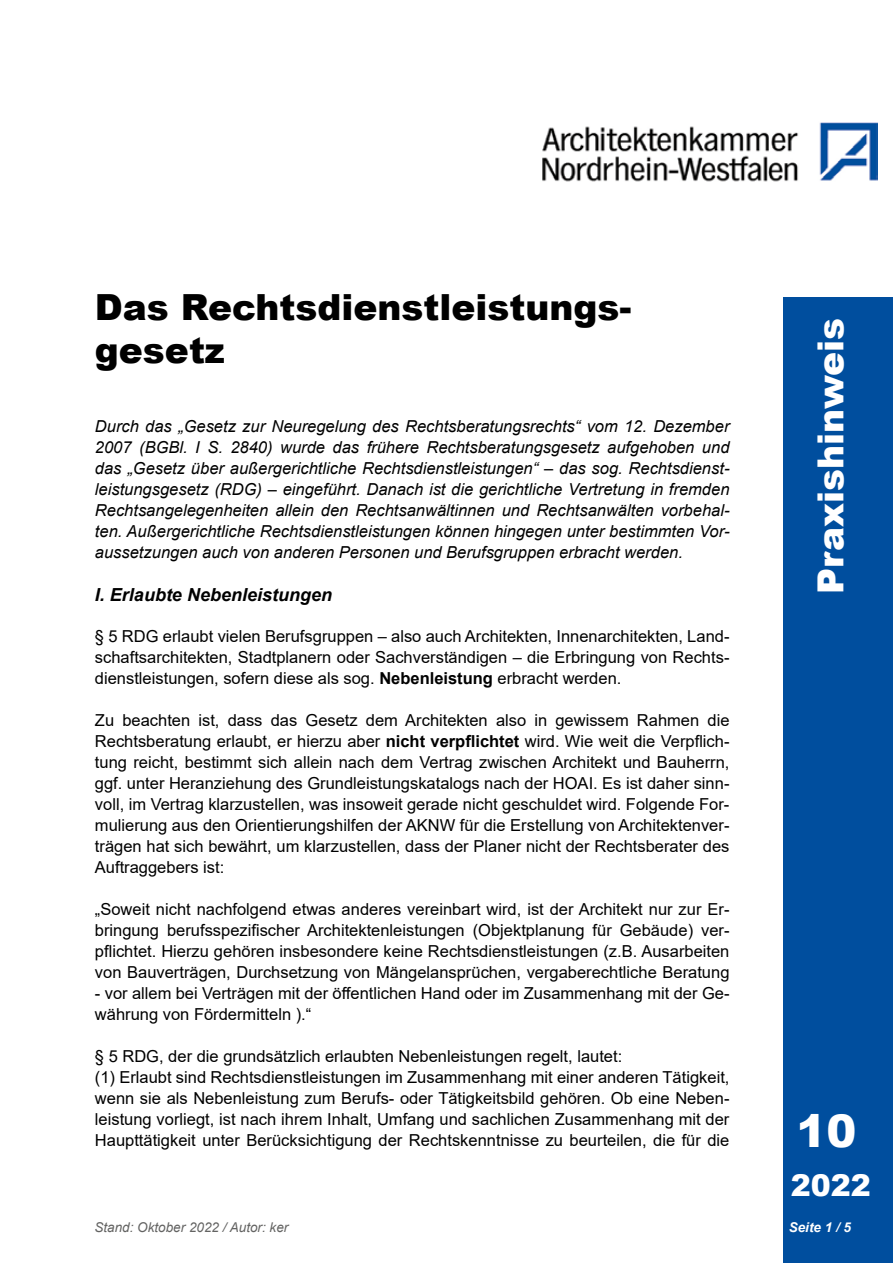
<style>
.page{position:relative;width:893px;height:1263px;background:#fff}
.page>*{position:absolute;margin:0;border:0;box-sizing:border-box;transform-origin:0 0}
.t1{font:900 45px "Arial";color:#fff}
.t2{font:900 36px/43.2px "Arial";color:#000}
.t3{font:900 36px "Arial";color:#fff}
.t4{font:900 30px "Arial";color:#fff}
.t5{font:italic 700 18px "Arial";color:#000}
.t6{font:16.5px/21px "Arial";color:#000;text-align:justify}
.t7{font:italic 16.5px/21px "Arial";color:#000;text-align:justify}
.t8{font:italic 13.5px "Arial";color:#636362}
.t9{font:italic 700 13.5px "Arial";color:#fff}
.s1{font-weight:700}
</style>
<div class="page">
<div style="left:783px;top:297px;width:110px;height:966px;background:#004e9e"></div>
<img style="left:542px;top:122px;width:336px;height:60px">
<h2 class="t2" style="left:95px;top:284px;width:538px">Das Rechtsdienstleistungs&shy;gesetz</h2>
<p class="t7" style="left:95px;top:416px;width:636px">Durch das „Gesetz zur Neuregelung des Rechtsberatungsrechts“ vom 12. Dezember 2007 (BGBl. I S. 2840) wurde das frühere Rechtsberatungsgesetz aufgehoben und das „Gesetz über außergerichtliche Rechtsdienstleistungen“ – das sog. Rechtsdienst&shy;leistungsgesetz (RDG) – eingeführt. Danach ist die gerichtliche Vertretung in fremden Rechtsangelegenheiten allein den Rechtsanwältinnen und Rechtsanwälten vorbehal&shy;ten. Außergerichtliche Rechtsdienstleistungen können hingegen unter bestimmten Vor&shy;aussetzungen auch von anderen Personen und Berufsgruppen erbracht werden.</p>
<p class="t5" style="left:95px;top:582px;width:239px">I. Erlaubte Nebenleistungen</p>
<p class="t6" style="left:95px;top:626px;width:636px">§ 5 RDG erlaubt vielen Berufsgruppen – also auch Architekten, Innenarchitekten, Land&shy;schaftsarchitekten, Stadtplanern oder Sachverständigen – die Erbringung von Rechts&shy;dienstleistungen, sofern diese als sog. <span class="s1">Nebenleistung</span> erbracht werden.</p>
<p class="t6" style="left:95px;top:710px;width:636px">Zu beachten ist, dass das Gesetz dem Architekten also in gewissem Rahmen die Rechtsberatung erlaubt, er hierzu aber <span class="s1">nicht verpflichtet</span> wird. Wie weit die Verpflich&shy;tung reicht, bestimmt sich allein nach dem Vertrag zwischen Architekt und Bauherrn, ggf. unter Heranziehung des Grundleistungskatalogs nach der HOAI. Es ist daher sinn&shy;voll, im Vertrag klarzustellen, was insoweit gerade nicht geschuldet wird. Folgende For&shy;mulierung aus den Orientierungshilfen der AKNW für die Erstellung von Architektenver&shy;trägen hat sich bewährt, um klarzustellen, dass der Planer nicht der Rechtsberater des Auftraggebers ist:</p>
<p class="t6" style="left:95px;top:899px;width:636px">„Soweit nicht nachfolgend etwas anderes vereinbart wird, ist der Architekt nur zur Er&shy;bringung berufsspezifischer Architektenleistungen (Objektplanung für Gebäude) ver&shy;pflichtet. Hierzu gehören insbesondere keine Rechtsdienstleistungen (z.B. Ausarbeiten von Bauverträgen, Durchsetzung von Mängelansprüchen, vergaberechtliche Beratung</p>
<p class="t6" style="left:95px;top:983px;width:636px">- vor allem bei Verträgen mit der öffentlichen Hand oder im Zusammenhang mit der Ge&shy;währung von Fördermitteln ).“</p>
<p class="t6" style="left:95px;top:1046px;width:636px;text-align:left">§ 5 RDG, der die grundsätzlich erlaubten Nebenleistungen regelt, lautet:<br>(1) Erlaubt sind Rechtsdienstleistungen im Zusammenhang mit einer anderen Tätigkeit, wenn sie als Nebenleistung zum Berufs- oder Tätigkeitsbild gehören. Ob eine Neben&shy;leistung vorliegt, ist nach ihrem Inhalt, Umfang und sachlichen Zusammenhang mit der Haupttätigkeit unter Berücksichtigung der Rechtskenntnisse zu beurteilen, die für die</p>
<h2 class="t3" style="left:805px;top:594px;width:278px;rotate:-90deg">Praxishinweis</h2>
<h1 class="t1" style="left:796px;top:1098px;width:62px">10</h1>
<h3 class="t4" style="left:791px;top:1163px;width:82px">2022</h3>
<p class="t8" style="left:94px;top:1218px;width:195px">Stand: Oktober 2022 / Autor: ker</p>
<p class="t9" style="left:789px;top:1218px;width:64px">Seite 1 / 5</p>
</div>
